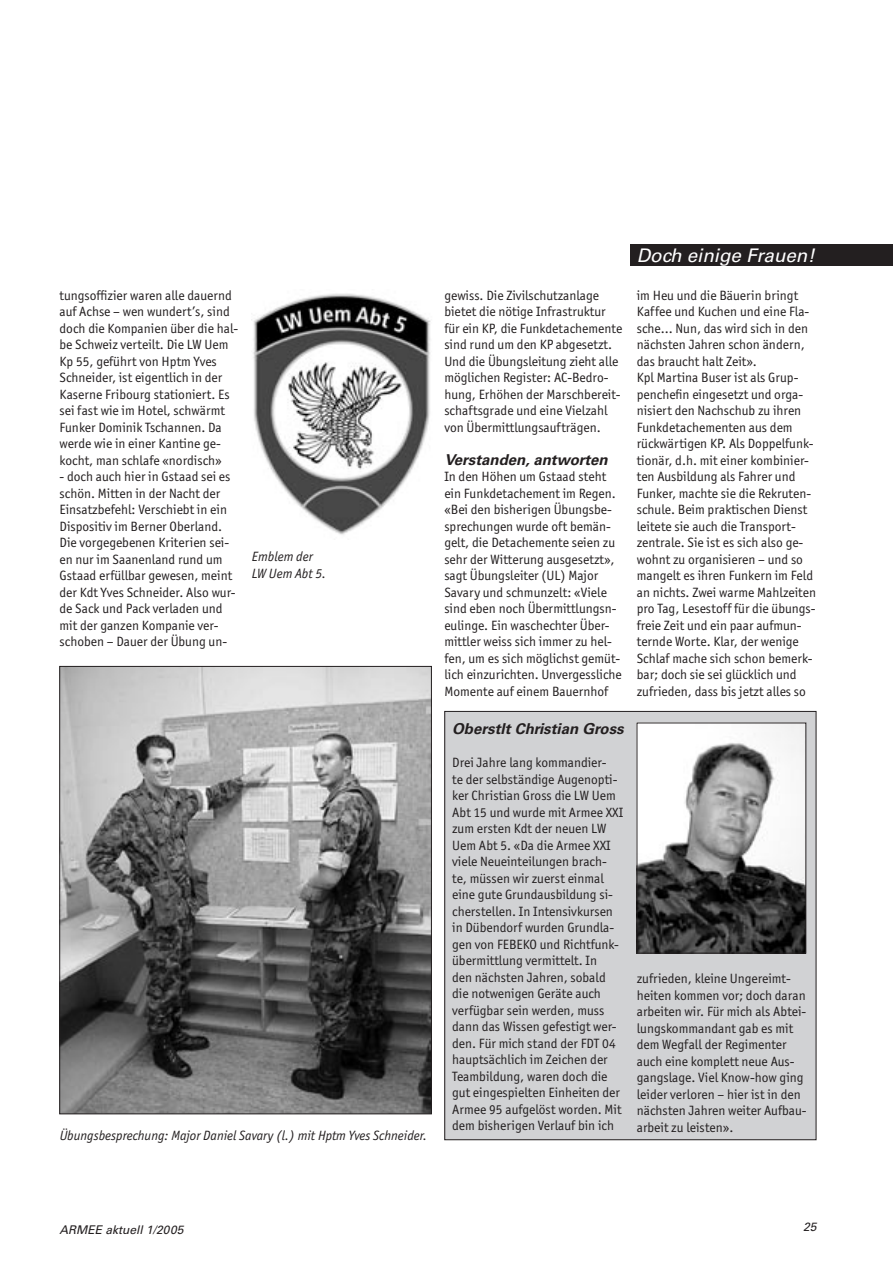
<style>
.page{position:relative;width:893px;height:1263px;background:#fff}
.page>*{position:absolute;margin:0;border:0;box-sizing:border-box;transform-origin:0 0}
.Balkentext{font:italic 18.75px "Univers";color:#fff}
.Lead_Untertitel{font:italic 700 15px "Univers";color:#231f20}
.Fliesstext{font:13.5px/16.5px "Officina San ITC";color:#231f20}
.Bildlegende{font:italic 13.5px "Officina San ITC";color:#231f20}
.t1{font:italic 12px "Univers";color:#231f20}
</style>
<div class="page">
<div style="left:445px;top:711px;width:371px;height:429px;background:#d1d2d4"></div>
<img style="left:639px;top:725px;width:165px;height:226px">
<div style="left:637px;top:723px;width:169px;height:230px;border:1px solid #231f20"></div>
<img style="left:253px;top:293px;width:178px;height:242px">
<img style="left:62px;top:668px;width:368px;height:444px">
<div style="left:630px;top:244px;width:263px;height:22px;background:#231f20"></div>
<p class="Fliesstext" style="left:60px;top:287px;width:180px">tungsoffizier waren alle dauernd auf Achse – wen wundert’s, sind doch die Kompanien über die hal&shy;be Schweiz verteilt. Die LW Uem<br>Kp 55, geführt von Hptm Yves<br>Schneider, ist eigentlich in der<br>Kaserne Fribourg stationiert. Es sei fast wie im Hotel, schwärmt<br>Funker Dominik Tschannen. Da werde wie in einer Kantine ge&shy;kocht, man schlafe «nordisch»</p>
<p class="Fliesstext" style="left:60px;top:468px;width:178px">- doch auch hier in Gstaad sei es schön. Mitten in der Nacht der<br>Einsatzbefehl: Verschiebt in ein<br>Dispositiv im Berner Oberland.<br>Die vorgegebenen Kriterien sei&shy;en nur im Saanenland rund um<br>Gstaad erfüllbar gewesen, meint der Kdt Yves Schneider. Also wur&shy;de Sack und Pack verladen und mit der ganzen Kompanie ver&shy;schoben – Dauer der Übung un-</p>
<p class="Bildlegende" style="left:252px;top:549px;width:62px">Emblem der</p>
<p class="Bildlegende" style="left:252px;top:565px;width:76px">LW Uem Abt 5.</p>
<p class="Bildlegende" style="left:60px;top:1128px;width:369px">Übungsbesprechung: Major Daniel Savary (l.) mit Hptm Yves Schneider.</p>
<p class="Fliesstext" style="left:444px;top:287px;width:179px">gewiss. Die Zivilschutzanlage bietet die nötige Infrastruktur für ein KP, die Funkdetachemente sind rund um den KP abgesetzt.<br>Und die Übungsleitung zieht alle möglichen Register: AC-Bedro&shy;hung, Erhöhen der Marschbereit&shy;schaftsgrade und eine Vielzahl von Übermittlungsaufträgen.</p>
<p class="Lead_Untertitel" style="left:444px;top:450px;width:165px">Verstanden, antworten</p>
<p class="Fliesstext" style="left:444px;top:468px;width:173px">In den Höhen um Gstaad steht ein Funkdetachement im Regen. «Bei den bisherigen Übungsbe&shy;sprechungen wurde oft bemän&shy;gelt, die Detachemente seien zu sehr der Witterung ausgesetzt», sagt Übungsleiter (UL) Major</p>
<p class="Fliesstext" style="left:444px;top:584px;width:179px">Savary und schmunzelt: «Viele sind eben noch Übermittlungsn&shy;eulinge. Ein waschechter Über&shy;mittler weiss sich immer zu hel&shy;fen, um es sich möglichst gemüt&shy;lich einzurichten. Unvergessliche<br>Momente auf einem Bauernhof</p>
<p class="Lead_Untertitel" style="left:452px;top:720px;width:173px">Oberstlt Christian Gross</p>
<p class="Fliesstext" style="left:452px;top:754px;width:173px">Drei Jahre lang kommandier-<br>te der selbständige Augenopti&shy;ker Christian Gross die LW Uem<br>Abt 15 und wurde mit Armee XXI zum ersten Kdt der neuen LW<br>Uem Abt 5. «Da die Armee XXI viele Neueinteilungen brach&shy;te, müssen wir zuerst einmal eine gute Grundausbildung si&shy;cherstellen. In Intensivkursen in Dübendorf wurden Grundla&shy;gen von FEBEKO und Richtfunk&shy;übermittlung vermittelt. In<br>den nächsten Jahren, sobald die notwenigen Geräte auch verfügbar sein werden, muss dann das Wissen gefestigt wer&shy;den. Für mich stand der FDT 04 hauptsächlich im Zeichen der<br>Teambildung, waren doch die gut eingespielten Einheiten der<br>Armee 95 aufgelöst worden. Mit dem bisherigen Verlauf bin ich</p>
<p class="Balkentext" style="left:637px;top:244px;width:179px">Doch einige Frauen!</p>
<p class="Fliesstext" style="left:637px;top:287px;width:174px">im Heu und die Bäuerin bringt<br>Kaffee und Kuchen und eine Fla&shy;sche... Nun, das wird sich in den nächsten Jahren schon ändern, das braucht halt Zeit».</p>
<p class="Fliesstext" style="left:637px;top:369px;width:181px">Kpl Martina Buser ist als Grup&shy;penchefin eingesetzt und orga&shy;nisiert den Nachschub zu ihren<br>Funkdetachementen aus dem rückwärtigen KP. Als Doppelfunk&shy;tionär, d.h. mit einer kombinier&shy;ten Ausbildung als Fahrer und<br>Funker, machte sie die Rekruten&shy;schule. Beim praktischen Dienst leitete sie auch die Transport&shy;zentrale. Sie ist es sich also ge&shy;wohnt zu organisieren – und so mangelt es ihren Funkern im Feld an nichts. Zwei warme Mahlzeiten pro Tag, Lesestoff für die übungs&shy;freie Zeit und ein paar aufmun&shy;ternde Worte. Klar, der wenige<br>Schlaf mache sich schon bemerk&shy;bar; doch sie sei glücklich und zufrieden, dass bis jetzt alles so</p>
<p class="Fliesstext" style="left:637px;top:970px;width:171px">zufrieden, kleine Ungereimt&shy;heiten kommen vor; doch daran arbeiten wir. Für mich als Abtei&shy;lungskommandant gab es mit dem Wegfall der Regimenter auch eine komplett neue Aus&shy;gangslage. Viel Know-how ging leider verloren – hier ist in den nächsten Jahren weiter Aufbau&shy;arbeit zu leisten».</p>
<p class="t1" style="left:60px;top:1222px;width:125px">ARMEE aktuell 1/2005</p>
<p class="t1" style="left:803px;top:1219px;width:15px">25</p>
</div>
